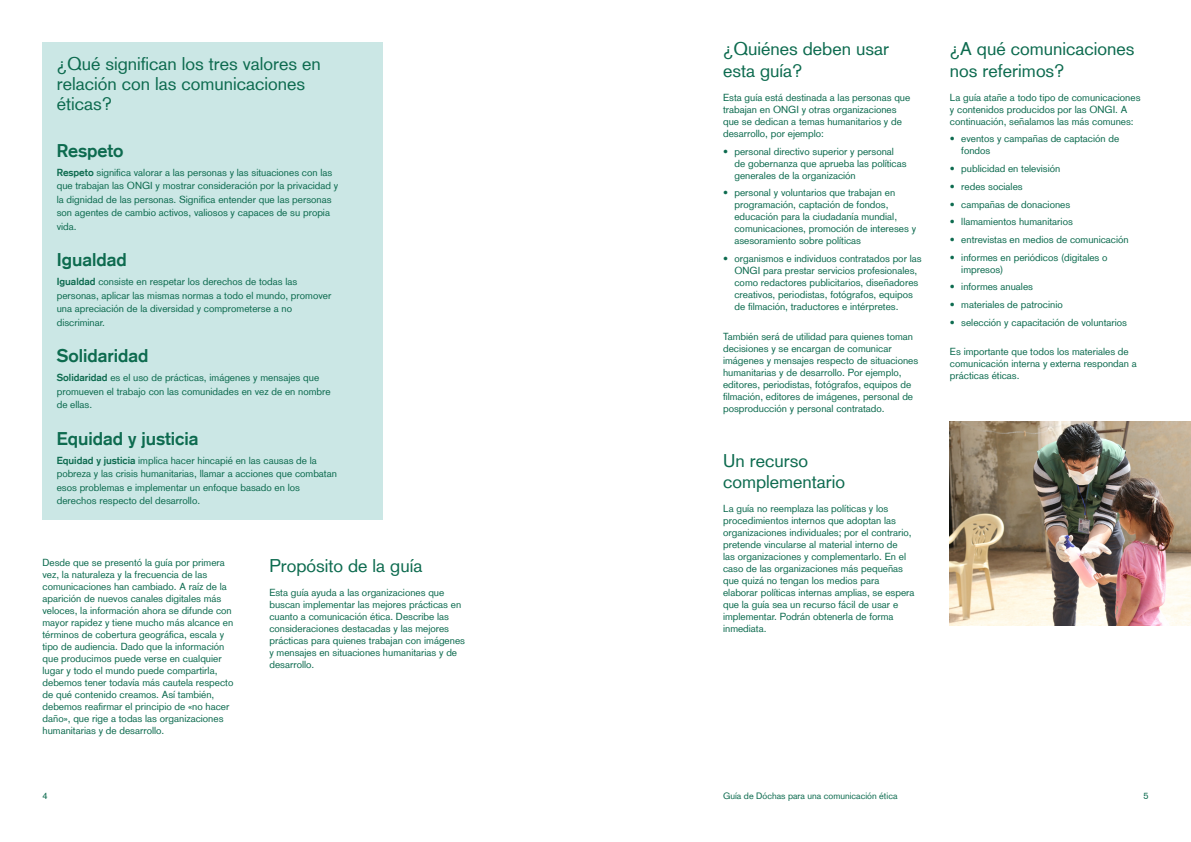
<style>
.page{position:relative;width:1191px;height:842px;background:#fff}
.page>*{position:absolute;margin:0;border:0;box-sizing:border-box;transform-origin:0 0}
.INTRO_LINE{font:18px/21.6px "Basic Commercial LT Com";color:#0d6b4f}
.INTRO_LINE-2{font:700 18px "Basic Commercial LT";color:#0d6b4f}
.BODY{font:10px/12px "Basic Commercial LT Com";color:#0d6b4f}
.BODY_BOLD{font:10px/13.5px "Basic Commercial LT Com";color:#0d6b4f}
.t1{font:9px "Basic Commercial LT Com";color:#0d6b4f}
.s1{font-family:"Basic Commercial LT";font-weight:700}
</style>
<div class="page">
<div style="left:43px;top:43px;width:340px;height:477px;background:#cbe7e5"></div>
<img style="left:950px;top:421px;width:241px;height:204px">
<p class="INTRO_LINE" style="left:57px;top:53px;width:266px;line-height:20px">¿Qué significan los tres valores en relación con las comunicaciones éticas?</p>
<p class="INTRO_LINE-2" style="left:57px;top:140px;width:68px">Respeto</p>
<p class="BODY_BOLD" style="left:57px;top:165px;width:283px"><span class="s1">Respeto</span> significa valorar a las personas y las situaciones con las que trabajan las ONGI y mostrar consideración por la privacidad y la dignidad de las personas. Significa entender que las personas son agentes de cambio activos, valiosos y capaces de su propia vida.</p>
<p class="INTRO_LINE-2" style="left:57px;top:249px;width:72px">Igualdad</p>
<p class="BODY_BOLD" style="left:57px;top:275px;width:276px"><span class="s1">Igualdad</span> consiste en respetar los derechos de todas las personas, aplicar las mismas normas a todo el mundo, promover una apreciación de la diversidad y comprometerse a no discriminar.</p>
<p class="INTRO_LINE-2" style="left:57px;top:345px;width:93px">Solidaridad</p>
<p class="BODY_BOLD" style="left:57px;top:371px;width:275px"><span class="s1">Solidaridad</span> es el uso de prácticas, imágenes y mensajes que promueven el trabajo con las comunidades en vez de en nombre de ellas.</p>
<p class="INTRO_LINE-2" style="left:57px;top:428px;width:143px">Equidad y justicia</p>
<p class="BODY_BOLD" style="left:57px;top:453px;width:282px"><span class="s1">Equidad y justicia</span> implica hacer hincapié en las causas de la pobreza y las crisis humanitarias, llamar a acciones que combatan esos problemas e implementar un enfoque basado en los derechos respecto del desarrollo.</p>
<p class="BODY" style="left:43px;top:557px;width:192px">Desde que se presentó la guía por primera vez, la naturaleza y la frecuencia de las comunicaciones han cambiado. A raíz de la aparición de nuevos canales digitales más veloces, la información ahora se difunde con mayor rapidez y tiene mucho más alcance en términos de cobertura geográfica, escala y tipo de audiencia. Dado que la información que producimos puede verse en cualquier lugar y todo el mundo puede compartirla, debemos tener todavía más cautela respecto de qué contenido creamos. Así también, debemos reafirmar el principio de «no hacer daño», que rige a todas las organizaciones humanitarias y de desarrollo.</p>
<p class="INTRO_LINE" style="left:269px;top:555px;width:154px">Propósito de la guía</p>
<p class="BODY" style="left:269px;top:586px;width:197px">Esta guía ayuda a las organizaciones que buscan implementar las mejores prácticas en cuanto a comunicación ética. Describe las consideraciones destacadas y las mejores prácticas para quienes trabajan con imágenes y mensajes en situaciones humanitarias y de desarrollo.</p>
<p class="INTRO_LINE" style="left:723px;top:38px;width:167px">¿Quiénes deben usar esta guía?</p>
<p class="BODY" style="left:723px;top:91px;width:189px">Esta guía está destinada a las personas que trabajan en ONGI y otras organizaciones que se dedican a temas humanitarios y de desarrollo, por ejemplo:</p>
<p class="BODY" style="left:734px;top:145px;width:174px;text-indent:-11px">• personal directivo superior y personal de gobernanza que aprueba las políticas generales de la organización</p>
<p class="BODY" style="left:734px;top:187px;width:183px;text-indent:-11px">• personal y voluntarios que trabajan en programación, captación de fondos, educación para la ciudadanía mundial, comunicaciones, promoción de intereses y asesoramiento sobre políticas</p>
<p class="BODY" style="left:734px;top:252px;width:189px;text-indent:-11px">• organismos e individuos contratados por las ONGI para prestar servicios profesionales, como redactores publicitarios, diseñadores creativos, periodistas, fotógrafos, equipos de filmación, traductores e intérpretes.</p>
<p class="BODY" style="left:723px;top:330px;width:197px">También será de utilidad para quienes toman decisiones y se encargan de comunicar imágenes y mensajes respecto de situaciones humanitarias y de desarrollo. Por ejemplo, editores, periodistas, fotógrafos, equipos de filmación, editores de imágenes, personal de posproducción y personal contratado.</p>
<p class="INTRO_LINE" style="left:723px;top:450px;width:124px">Un recurso complementario</p>
<p class="BODY" style="left:723px;top:503px;width:193px">La guía no reemplaza las políticas y los procedimientos internos que adoptan las organizaciones individuales; por el contrario, pretende vincularse al material interno de<br>las organizaciones y complementarlo. En el caso de las organizaciones más pequeñas que quizá no tengan los medios para elaborar políticas internas amplias, se espera que la guía sea un recurso fácil de usar e implementar. Podrán obtenerla de forma inmediata.</p>
<p class="INTRO_LINE" style="left:950px;top:38px;width:186px">¿A qué comunicaciones nos referimos?</p>
<p class="BODY" style="left:950px;top:91px;width:192px">La guía atañe a todo tipo de comunicaciones y contenidos producidos por las ONGI. A continuación, señalamos las más comunes:</p>
<p class="BODY" style="left:961px;top:133px;width:159px;text-indent:-11px">• eventos y campañas de captación de fondos</p>
<p class="BODY" style="left:950px;top:163px;width:112px">• publicidad en televisión</p>
<p class="BODY" style="left:950px;top:180px;width:74px">• redes sociales</p>
<p class="BODY" style="left:950px;top:198px;width:122px">• campañas de donaciones</p>
<p class="BODY" style="left:950px;top:216px;width:124px">• llamamientos humanitarios</p>
<p class="BODY" style="left:950px;top:233px;width:180px">• entrevistas en medios de comunicación</p>
<p class="BODY" style="left:961px;top:251px;width:148px;text-indent:-11px">• informes en periódicos (digitales o impresos)</p>
<p class="BODY" style="left:950px;top:281px;width:85px">• informes anuales</p>
<p class="BODY" style="left:950px;top:298px;width:114px">• materiales de patrocinio</p>
<p class="BODY" style="left:950px;top:316px;width:179px">• selección y capacitación de voluntarios</p>
<p class="BODY" style="left:950px;top:346px;width:188px">Es importante que todos los materiales de comunicación interna y externa respondan a prácticas éticas.</p>
<p class="t1" style="left:43px;top:790px;width:7px">4</p>
<p class="t1" style="left:723px;top:790px;width:176px">Guía de Dóchas para una comunicación ética</p>
<p class="t1" style="left:1143px;top:790px;width:7px">5</p>
</div>
